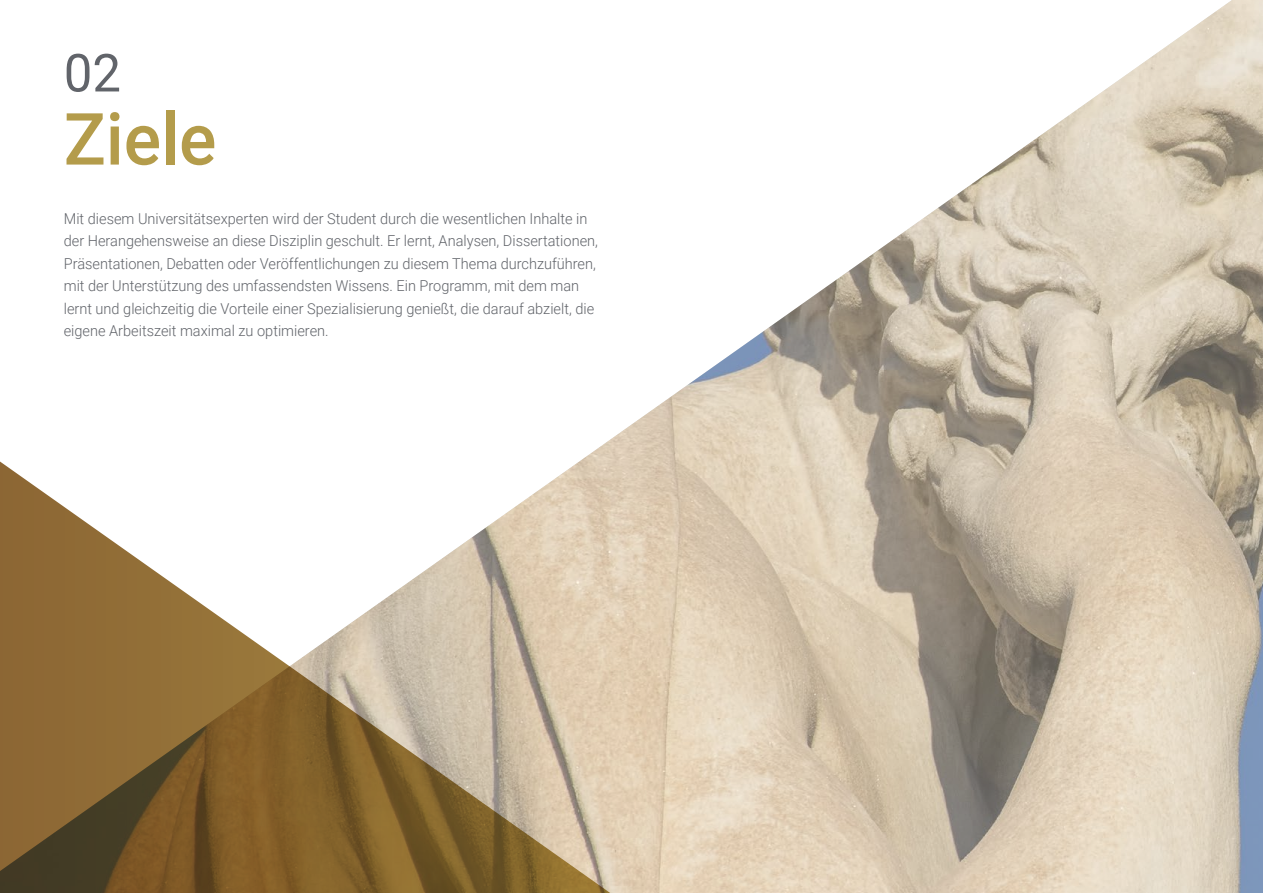
<style>
.page{position:relative;width:1263px;height:893px;background:#fff}
.page>*{position:absolute;margin:0;border:0;box-sizing:border-box;transform-origin:0 0}
.t1{font:500 72px "Roboto";color:#b49c4b}
.t2{font:52.5px "Roboto";color:#61646a}
.t3{font:300 15px/22.5px "Roboto";color:#61646a}
</style>
<div class="page">
<img style="left:601px;top:0;width:662px;height:893px">
<svg style="left:0;top:446px;width:640px;height:447px"></svg>
<h2 class="t2" style="left:64px;top:36px;width:59px">02</h2>
<h1 class="t1" style="left:64px;top:89px;width:154px">Ziele</h1>
<p class="t3" style="left:64px;top:207px;width:536px">Mit diesem Universitätsexperten wird der Student durch die wesentlichen Inhalte in der Herangehensweise an diese Disziplin geschult. Er lernt, Analysen, Dissertationen, Präsentationen, Debatten oder Veröffentlichungen zu diesem Thema durchzuführen, mit der Unterstützung des umfassendsten Wissens. Ein Programm, mit dem man lernt und gleichzeitig die Vorteile einer Spezialisierung genießt, die darauf abzielt, die eigene Arbeitszeit maximal zu optimieren.</p>
</div>
